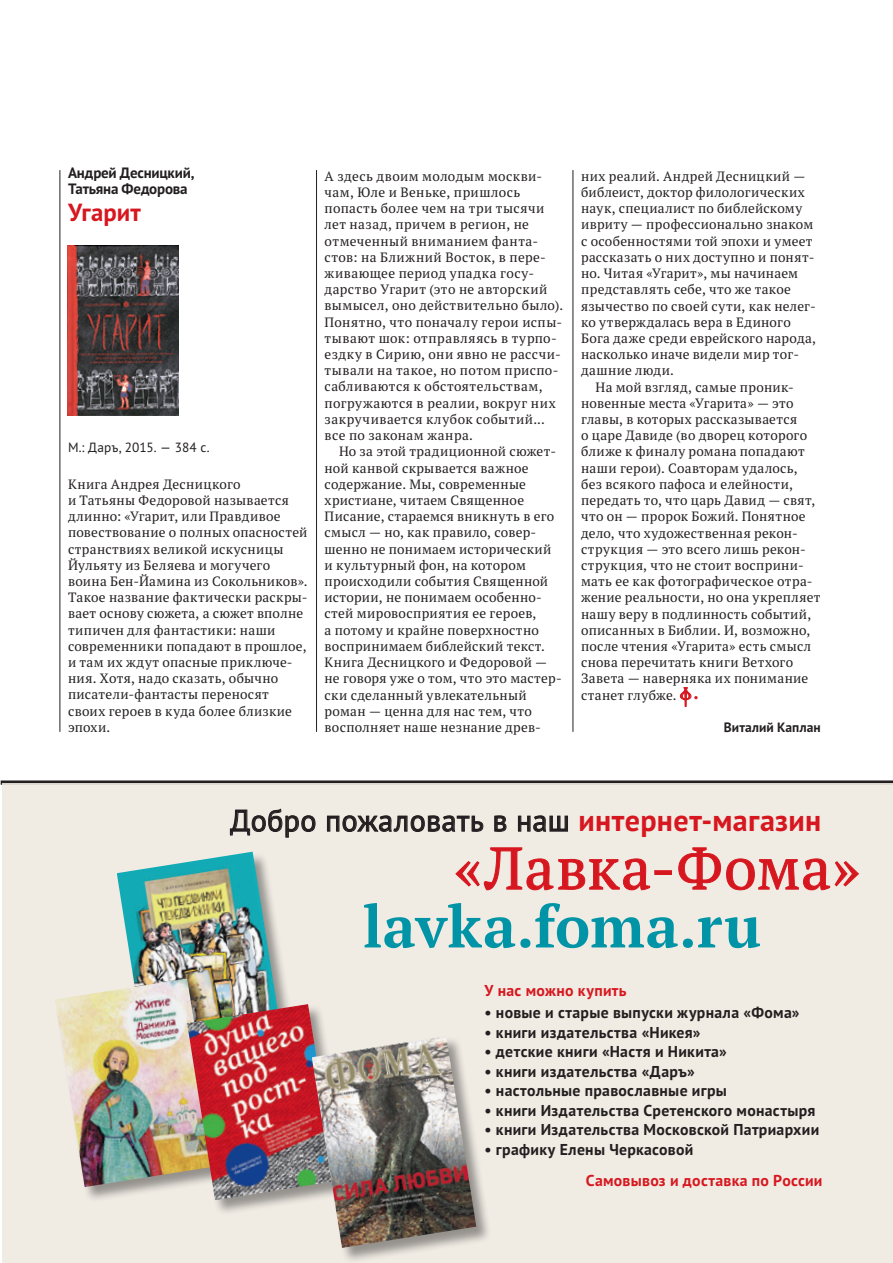
<style>
.page{position:relative;width:893px;height:1263px;background:#fff}
.page>*{position:absolute;margin:0;border:0;box-sizing:border-box;transform-origin:0 0}
.t1{font:700 58.95px "PT Serif";letter-spacing:.005em;color:#0094a6}
.t2{font:58.95px "PT Serif";letter-spacing:.02em;color:#d7171f}
.t3{font:30.15px "PT Sans";letter-spacing:.01em;color:#231f20}
.t4{font:700 24.75px "PT Sans";color:#d7171f}
.t5{font:700 15.75px "PT Sans";letter-spacing:.02em;color:#231f20}
.t6{font:700 15.75px "PT Sans";letter-spacing:.015em;color:#d7171f}
.t7{font:700 15px/16.2px "PT Sans";letter-spacing:-.015em;color:#231f20}
.t8{font:13.5px/16.2px "PT Serif";letter-spacing:.025em;color:#231f20}
.t9{font:700 13.5px "PT Sans";letter-spacing:.005em;color:#231f20}
.t10{font:13.35px "PT Sans";letter-spacing:.01em;color:#231f20}
.s1{font-family:"Evangelie";font-size:17.85px;color:#d7171f}
.s2{font-family:"Evangelie";font-size:22.5px;color:#d7171f}
.s3{font-weight:700;color:#d7171f}
</style>
<div class="page">
<svg style="left:680px;top:687px;width:11px;height:20px"></svg>
<hr style="left:573px;top:170px;width:1px;height:562px;background:#231f20">
<hr style="left:316px;top:170px;width:1px;height:562px;background:#231f20">
<hr style="left:60px;top:170px;width:1px;height:562px;background:#231f20">
<img style="left:68px;top:245px;width:111px;height:170px">
<div style="left:1px;top:780px;width:892px;height:5px;background:#231f20"></div>
<div style="left:2px;top:783px;width:891px;height:480px;background:#efeae1"></div>
<svg style="left:230px;top:809px;width:85px;height:28px"></svg>
<svg style="left:327px;top:816px;width:156px;height:16px"></svg>
<svg style="left:495px;top:816px;width:11px;height:15px"></svg>
<svg style="left:518px;top:816px;width:50px;height:15px"></svg>
<svg style="left:455px;top:847px;width:195px;height:43px"></svg>
<div style="left:654px;top:870px;width:18px;height:4px;border:1px solid #d7171f"></div>
<svg style="left:678px;top:847px;width:181px;height:43px"></svg>
<div style="left:117px;top:851px;width:178px;height:212px;background:#231f20;opacity:.44"></div>
<img style="left:117px;top:852px;width:163px;height:152px">
<div style="left:55px;top:978px;width:177px;height:224px;background:#231f20;opacity:.44"></div>
<img style="left:55px;top:978px;width:162px;height:209px">
<div style="left:187px;top:1004px;width:164px;height:211px;background:#231f20;opacity:.44"></div>
<img style="left:187px;top:1004px;width:149px;height:196px">
<div style="left:312px;top:1036px;width:179px;height:227px;background:#231f20;opacity:.44"></div>
<img style="left:312px;top:1036px;width:164px;height:212px">
<p class="t7" style="left:68px;top:164px;width:128px">Андрей Десницкий,<br>Татьяна Федорова</p>
<h3 class="t4" style="left:68px;top:196px;width:74px">Угарит</h3>
<p class="t10" style="left:68px;top:438px;width:143px">М.: Даръ, 2015. — 384 с.</p>
<p class="t8" style="left:68px;top:476px;width:241px">Книга Андрея Десницкого<br>и Татьяны Федоровой называется длинно: «Угарит, или Правдивое повествование о полных опасностей странствиях великой искусницы<br>Йульяту из Беляева и могучего воина Бен-Йамина из Сокольников».<br>Такое название фактически раскры&shy;вает основу сюжета, а сюжет вполне типичен для фантастики: наши современники попадают в прошлое, и там их ждут опасные приключе&shy;ния. Хотя, надо сказать, обычно писатели-фантасты переносят своих героев в куда более близкие эпохи.</p>
<p class="t8" style="left:325px;top:168px;width:240px">А здесь двоим молодым москви&shy;чам, Юле и Веньке, пришлось попасть более чем на три тысячи лет назад, причем в регион, не отмеченный вниманием фанта&shy;стов: на Ближний Восток, в пере&shy;живающее период упадка госу&shy;дарство Угарит (это не авторский вымысел, оно действительно было).<br>Понятно, что поначалу герои испы&shy;тывают шок: отправляясь в турпо&shy;ездку в Сирию, они явно не рассчи&shy;тывали на такое, но потом приспо&shy;сабливаются к обстоятельствам, погружаются в реалии, вокруг них закручивается клубок событий... все по законам жанра.</p>
<p class="t8" style="left:325px;top:443px;width:239px;text-indent:14px">Но за этой традиционной сюжет&shy;ной канвой скрывается важное содержание. Мы, современные христиане, читаем Священное<br>Писание, стараемся вникнуть в его смысл — но, как правило, совер&shy;шенно не понимаем исторический и культурный фон, на котором происходили события Священной истории, не понимаем особенно&shy;стей мировосприятия ее героев,<br>а потому и крайне поверхностно воспринимаем библейский текст.<br>Книга Десницкого и Федоровой — не говоря уже о том, что это мастер&shy;ски сделанный увлекательный роман — ценна для нас тем, что восполняет наше незнание древ-</p>
<p class="t8" style="left:581px;top:168px;width:226px">них реалий. Андрей Десницкий —</p>
<p class="t8" style="left:581px;top:184px;width:225px">библеист, доктор филологических</p>
<p class="t8" style="left:581px;top:200px;width:223px">наук, специалист по библейскому</p>
<p class="t8" style="left:581px;top:216px;width:234px">ивриту — профессионально знаком</p>
<p class="t8" style="left:581px;top:233px;width:233px">с особенностями той эпохи и умеет</p>
<p class="t8" style="left:581px;top:249px;width:235px">рассказать о них доступно и понят-</p>
<p class="t8" style="left:581px;top:265px;width:219px">но. Читая «Угарит», мы начинаем</p>
<p class="t8" style="left:581px;top:281px;width:211px">представлять себе, что же такое</p>
<p class="t8" style="left:581px;top:297px;width:236px">язычество по своей сути, как нелег-</p>
<p class="t8" style="left:581px;top:314px;width:211px">ко утверждалась вера в Единого</p>
<p class="t8" style="left:581px;top:330px;width:236px">Бога даже среди еврейского народа,</p>
<p class="t8" style="left:581px;top:346px;width:220px">насколько иначе видели мир тог-</p>
<p class="t8" style="left:581px;top:362px;width:94px">дашние люди.</p>
<p class="t8" style="left:596px;top:379px;width:200px">На мой взгляд, самые проник-</p>
<p class="t8" style="left:581px;top:395px;width:214px">новенные места «Угарита» — это</p>
<p class="t8" style="left:581px;top:411px;width:218px">главы, в которых рассказывается</p>
<p class="t8" style="left:581px;top:427px;width:228px">о царе Давиде (во дворец которого</p>
<p class="t8" style="left:581px;top:443px;width:225px">ближе к финалу романа попадают</p>
<p class="t8" style="left:581px;top:460px;width:218px">наши герои). Соавторам удалось,</p>
<p class="t8" style="left:581px;top:476px;width:213px">без всякого пафоса и елейности,</p>
<p class="t8" style="left:581px;top:492px;width:236px">передать то, что царь Давид — свят,</p>
<p class="t8" style="left:581px;top:508px;width:226px">что он — пророк Божий. Понятное</p>
<p class="t8" style="left:581px;top:524px;width:218px">дело, что художественная рекон-</p>
<p class="t8" style="left:581px;top:541px;width:226px">струкция — это всего лишь рекон-</p>
<p class="t8" style="left:581px;top:557px;width:224px">струкция, что не стоит восприни-</p>
<p class="t8" style="left:581px;top:573px;width:233px">мать ее как фотографическое отра-</p>
<p class="t8" style="left:581px;top:589px;width:241px">жение реальности, но она укрепляет</p>
<p class="t8" style="left:581px;top:605px;width:232px">нашу веру в подлинность событий,</p>
<p class="t8" style="left:581px;top:622px;width:231px">описанных в Библии. И, возможно,</p>
<p class="t8" style="left:581px;top:638px;width:232px">после чтения «Угарита» есть смысл</p>
<p class="t8" style="left:581px;top:654px;width:214px">снова перечитать книги Ветхого</p>
<p class="t8" style="left:581px;top:670px;width:229px">Завета — наверняка их понимание</p>
<p class="t8" style="left:581px;top:687px;width:119px">станет глубже. <span class="s1">ф</span><span class="s2">.</span></p>
<p class="t9" style="left:724px;top:718px;width:98px">Виталий Каплан</p>
<h2 class="t3" style="left:230px;top:801px;width:593px">Добро пожаловать в наш <span class="s3">интернет-магазин</span></h2>
<h1 class="t2" style="left:454px;top:830px;width:407px">«Лавка-Фома»</h1>
<h1 class="t1" style="left:363px;top:887px;width:400px">lavka.foma.ru</h1>
<p class="t6" style="left:484px;top:980px;width:144px">У нас можно купить</p>
<p class="t5" style="left:484px;top:1002px;width:317px">• новые и старые выпуски журнала «Фома»</p>
<p class="t5" style="left:484px;top:1022px;width:218px">• книги издательства «Никея»</p>
<p class="t5" style="left:484px;top:1041px;width:244px">• детские книги «Настя и Никита»</p>
<p class="t5" style="left:484px;top:1061px;width:212px">• книги издательства «Даръ»</p>
<p class="t5" style="left:484px;top:1080px;width:244px">• настольные православные игры</p>
<p class="t5" style="left:484px;top:1100px;width:332px">• книги Издательства Сретенского монастыря</p>
<p class="t5" style="left:484px;top:1119px;width:336px">• книги Издательства Московской Патриархии</p>
<p class="t5" style="left:484px;top:1139px;width:210px">• графику Елены Черкасовой</p>
<p class="t6" style="left:586px;top:1170px;width:238px">Самовывоз и доставка по России</p>
</div>
